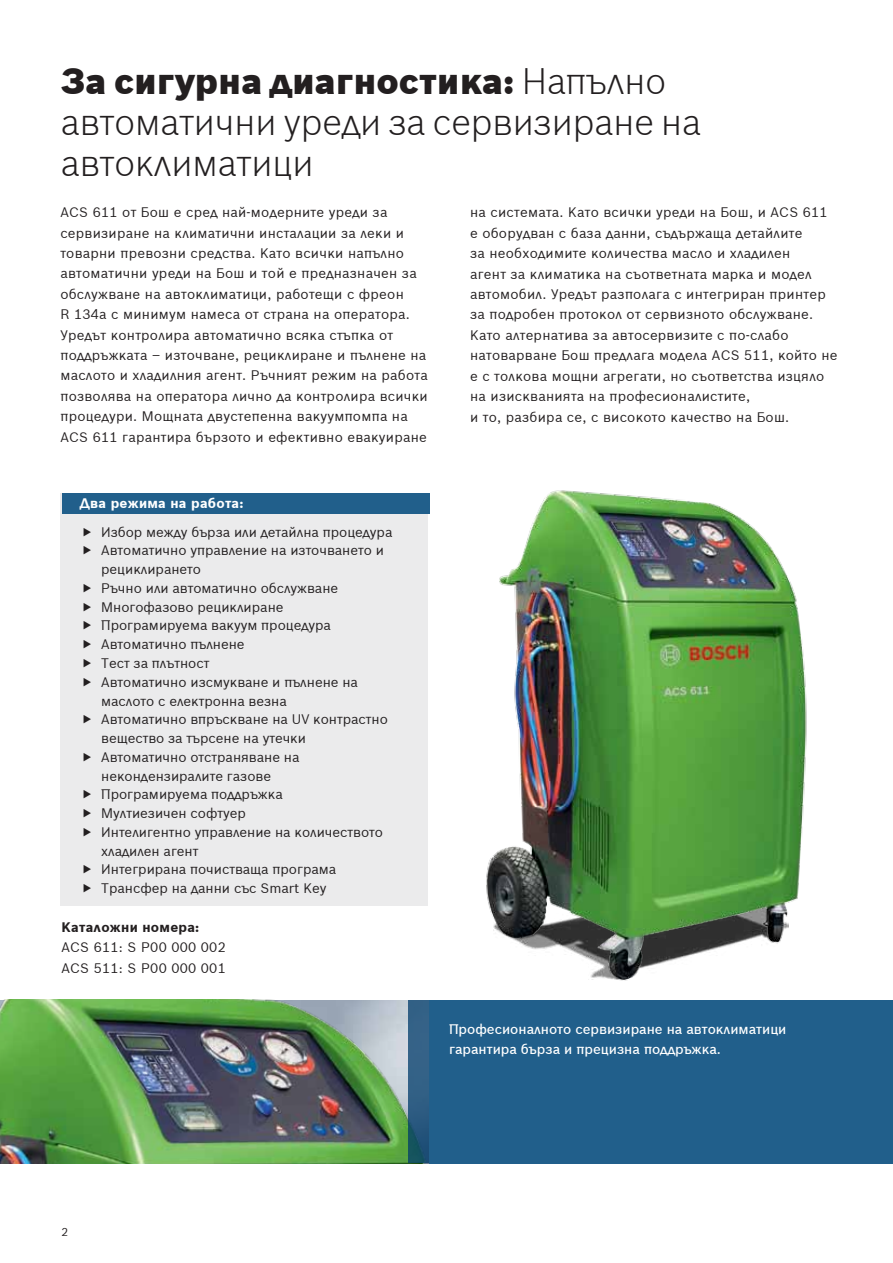
<style>
.page{position:relative;width:893px;height:1263px;background:#fff}
.page>*{position:absolute;margin:0;border:0;box-sizing:border-box;transform-origin:0 0}
.t1{font:300 36px/40.8px "Bosch Sans";color:#231f20}
.t2{font:13.5px/20.4px "Bosch Sans";letter-spacing:.02em;color:#231f20}
.t3{font:13.5px/18.8px "Bosch Sans";color:#231f20}
.t4{font:500 13.5px/20.4px "Bosch Sans";color:#fff}
.t5{font:700 13.5px "Bosch Sans";letter-spacing:.02em;color:#fff}
.t6{font:700 13.5px "Bosch Sans";letter-spacing:.02em;color:#231f20}
.t7{font:11.25px "Bosch Sans";color:#231f20}
.s1{font-weight:900}
</style>
<div class="page">
<div style="left:429px;top:1000px;width:464px;height:163px;background:#215f8b"></div>
<div style="left:60px;top:494px;width:368px;height:412px;background:#ebebec"></div>
<div style="left:62px;top:494px;width:367px;height:20px;background:#215f8b"></div>
<img style="left:427px;top:490px;width:380px;height:491px">
<img style="left:0;top:1000px;width:408px;height:163px">
<svg style="left:408px;top:1000px;width:21px;height:163px;background:#2c5c7f"></svg>
<h1 class="t1" style="left:61px;top:60px;width:642px"><span class="s1">За сигурна диагностика:</span> Напълно автоматични уреди за сервизиране на автоклиматици</h1>
<p class="t2" style="left:60px;top:202px;width:369px">ACS 611 от Бош е сред най-модерните уреди за сервизиране на климатични инсталации за леки и товарни превозни средства. Като всички напълно автоматични уреди на Бош и той е предназначен за обслужване на автоклиматици, работещи с фреон<br>R 134a с минимум намеса от страна на оператора.<br>Уредът контролира автоматично всяка стъпка от поддръжката – източване, рециклиране и пълнене на маслото и хладилния агент. Ръчният режим на работа позволява на оператора лично да контролира всички процедури. Мощната двустепенна вакуумпомпа на ACS 611 гарантира бързото и ефективно евакуиране</p>
<p class="t2" style="left:470px;top:202px;width:369px">на системата. Като всички уреди на Бош, и ACS 611 е оборудван с база данни, съдържаща детайлите<br>за необходимите количества масло и хладилен<br>агент за климатика на съответната марка и модел автомобил. Уредът разполага с интегриран принтер за подробен протокол от сервизното обслужване.<br>Като алтернатива за автосервизите с по-слабо натоварване Бош предлага модела ACS 511, който не е с толкова мощни агрегати, но съответства изцяло на изискванията на професионалистите,<br>и то, разбира се, с високото качество на Бош.</p>
<p class="t5" style="left:80px;top:495px;width:165px">Два режима на работа:</p>
<p class="t3" style="left:101px;top:522px;width:293px">Избор между бърза или детайлна процедура<br>Автоматично управление на източването и рециклирането<br>Ръчно или автоматично обслужване<br>Многофазово рециклиране<br>Програмируема вакуум процедура<br>Автоматично пълнене<br>Тест за плътност<br>Автоматично изсмукване и пълнене на маслото с електронна везна<br>Автоматично впръскване на UV контрастно вещество за търсене на утечки<br>Автоматично отстраняване на некондензиралите газове<br>Програмируема поддръжка<br>Мултиезичен софтуер<br>Интелигентно управление на количеството хладилен агент<br>Интегрирана почистваща програма<br>Трансфер на данни със Smart Key</p>
<p class="t6" style="left:61px;top:918px;width:139px">Каталожни номера:</p>
<p class="t2" style="left:61px;top:937px;width:166px">ACS 611: S P00 000 002<br>ACS 511: S P00 000 001</p>
<p class="t7" style="left:61px;top:1225px;width:8px">2</p>
<p class="t4" style="left:449px;top:1019px;width:339px">Професионалното сервизиране на автоклиматици гарантира бърза и прецизна поддръжка.</p>
</div>
